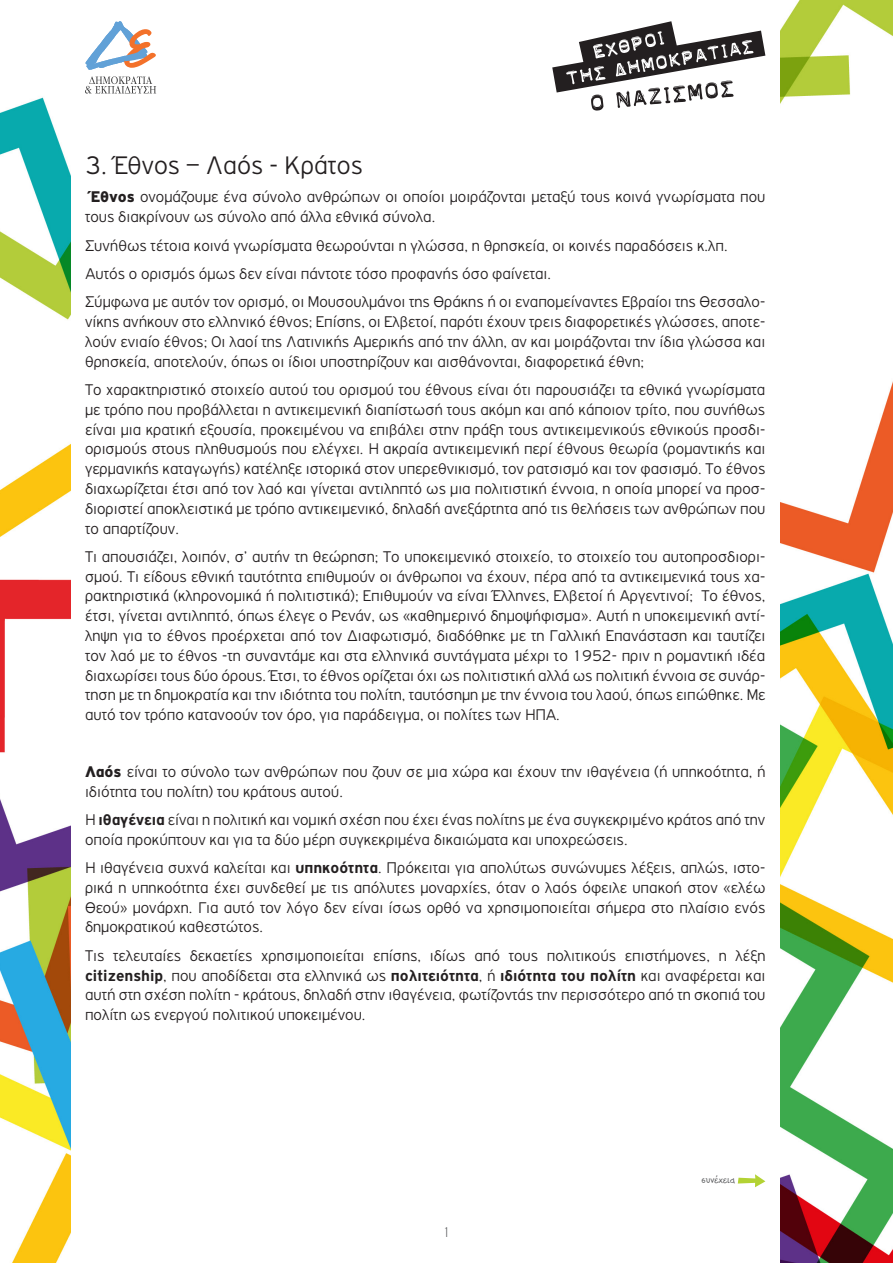
<style>
.page{position:relative;width:893px;height:1263px;background:#fff}
.page>*{position:absolute;margin:0;border:0;box-sizing:border-box;transform-origin:0 0}
.medium_title{font:300 27px "PF Highway Gothic";color:#231f20}
.body_justified{font:300 16.5px/19.8px "PF Highway Gothic";color:#231f20;text-align:justify}
.body{font:100 15px "PF Highway Gothic";color:#57585a}
.Big_title{font:12px "PF Kids Age Ten";color:#57585a}
.s1{font-weight:900}
.s2{font-weight:700}
</style>
<div class="page">
<svg style="left:85px;top:21px;width:71px;height:49px"></svg>
<svg style="left:85px;top:76px;width:71px;height:18px"></svg>
<svg style="left:552px;top:21px;width:213px;height:90px"></svg>
<svg style="left:738px;top:1174px;width:27px;height:13px"></svg>
<img style="left:780px;top:0;width:113px;height:1263px">
<img style="left:0;top:97px;width:70px;height:1166px">
<p class="medium_title" style="left:85px;top:151px;width:279px">3. Έθνος – Λαός - Κράτος</p>
<p class="body_justified" style="left:85px;top:187px;width:682px;text-indent:6px"><span class="s1">Έθνος</span> ονομάζουμε ένα σύνολο ανθρώπων οι οποίοι μοιράζονται μεταξύ τους κοινά γνωρίσματα που τους διακρίνουν ως σύνολο από άλλα εθνικά σύνολα.</p>
<p class="body_justified" style="left:85px;top:235px;width:644px">Συνήθως τέτοια κοινά γνωρίσματα θεωρούνται η γλώσσα, η θρησκεία, οι κοινές παραδόσεις κ.λπ.</p>
<p class="body_justified" style="left:85px;top:264px;width:468px">Αυτός ο ορισμός όμως δεν είναι πάντοτε τόσο προφανής όσο φαίνεται.</p>
<p class="body_justified" style="left:85px;top:292px;width:682px">Σύμφωνα με αυτόν τον ορισμό, οι Μουσουλμάνοι της Θράκης ή οι εναπομείναντες Εβραίοι της Θεσσαλο&shy;νίκης ανήκουν στο ελληνικό έθνος; Επίσης, οι Ελβετοί, παρότι έχουν τρεις διαφορετικές γλώσσες, αποτε&shy;λούν ενιαίο έθνος; Οι λαοί της Λατινικής Αμερικής από την άλλη, αν και μοιράζονται την ίδια γλώσσα και θρησκεία, αποτελούν, όπως οι ίδιοι υποστηρίζουν και αισθάνονται, διαφορετικά έθνη;</p>
<p class="body_justified" style="left:85px;top:380px;width:682px">Το χαρακτηριστικό στοιχείο αυτού του ορισμού του έθνους είναι ότι παρουσιάζει τα εθνικά γνωρίσματα με τρόπο που προβάλλεται η αντικειμενική διαπίστωσή τους ακόμη και από κάποιον τρίτο, που συνήθως είναι μια κρατική εξουσία, προκειμένου να επιβάλει στην πράξη τους αντικειμενικούς εθνικούς προσδι&shy;ορισμούς στους πληθυσμούς που ελέγχει. Η ακραία αντικειμενική περί έθνους θεωρία (ρομαντικής και γερμανικής καταγωγής) κατέληξε ιστορικά στον υπερεθνικισμό, τον ρατσισμό και τον φασισμό. Το έθνος διαχωρίζεται έτσι από τον λαό και γίνεται αντιληπτό ως μια πολιτιστική έννοια, η οποία μπορεί να προσ&shy;διοριστεί αποκλειστικά με τρόπο αντικειμενικό, δηλαδή ανεξάρτητα από τις θελήσεις των ανθρώπων που το απαρτίζουν.</p>
<p class="body_justified" style="left:85px;top:546px;width:682px">Τι απουσιάζει, λοιπόν, σ’ αυτήν τη θεώρηση; Το υποκειμενικό στοιχείο, το στοιχείο του αυτοπροσδιορι&shy;σμού. Τι είδους εθνική ταυτότητα επιθυμούν οι άνθρωποι να έχουν, πέρα από τα αντικειμενικά τους χα&shy;ρακτηριστικά (κληρονομικά ή πολιτιστικά); Επιθυμούν να είναι Έλληνες, Ελβετοί ή Αργεντινοί; Το έθνος, έτσι, γίνεται αντιληπτό, όπως έλεγε ο Ρενάν, ως «καθημερινό δημοψήφισμα». Αυτή η υποκειμενική αντί&shy;ληψη για το έθνος προέρχεται από τον Διαφωτισμό, διαδόθηκε με τη Γαλλική Επανάσταση και ταυτίζει τον λαό με το έθνος -τη συναντάμε και στα ελληνικά συντάγματα μέχρι το 1952- πριν η ρομαντική ιδέα διαχωρίσει τους δύο όρους. Έτσι, το έθνος ορίζεται όχι ως πολιτιστική αλλά ως πολιτική έννοια σε συνάρ&shy;τηση με τη δημοκρατία και την ιδιότητα του πολίτη, ταυτόσημη με την έννοια του λαού, όπως ειπώθηκε. Με αυτό τον τρόπο κατανοούν τον όρο, για παράδειγμα, οι πολίτες των ΗΠΑ.</p>
<p class="body_justified" style="left:85px;top:761px;width:682px"><span class="s1">Λαός</span> είναι το σύνολο των ανθρώπων που ζουν σε μια χώρα και έχουν την ιθαγένεια (ή υπηκοότητα, ή ιδιότητα του πολίτη) του κράτους αυτού.</p>
<p class="body_justified" style="left:85px;top:810px;width:682px">Η <span class="s2">ιθαγένεια</span> είναι η πολιτική και νομική σχέση που έχει ένας πολίτης με ένα συγκεκριμένο κράτος από την οποία προκύπτουν και για τα δύο μέρη συγκεκριμένα δικαιώματα και υποχρεώσεις.</p>
<p class="body_justified" style="left:85px;top:858px;width:682px">Η ιθαγένεια συχνά καλείται και <span class="s2">υπηκοότητα</span>. Πρόκειται για απολύτως συνώνυμες λέξεις, απλώς, ιστο&shy;ρικά η υπηκοότητα έχει συνδεθεί με τις απόλυτες μοναρχίες, όταν ο λαός όφειλε υπακοή στον «ελέω Θεού» μονάρχη. Για αυτό τον λόγο δεν είναι ίσως ορθό να χρησιμοποιείται σήμερα στο πλαίσιο ενός δημοκρατικού καθεστώτος.</p>
<p class="body_justified" style="left:85px;top:945px;width:682px">Τις τελευταίες δεκαετίες χρησιμοποιείται επίσης, ιδίως από τους πολιτικούς επιστήμονες, η λέξη <span class="s2">citizenship</span>, που αποδίδεται στα ελληνικά ως <span class="s2">πολιτειότητα</span>, ή <span class="s2">ιδιότητα του πολίτη</span> και αναφέρεται και αυτή στη σχέση πολίτη - κράτους, δηλαδή στην ιθαγένεια, φωτίζοντάς την περισσότερο από τη σκοπιά του πολίτη ως ενεργού πολιτικού υποκειμένου.</p>
<p class="body" style="left:442px;top:1225px;width:10px">1</p>
<p class="Big_title" style="left:702px;top:1174px;width:35px">συνέχεια</p>
</div>
